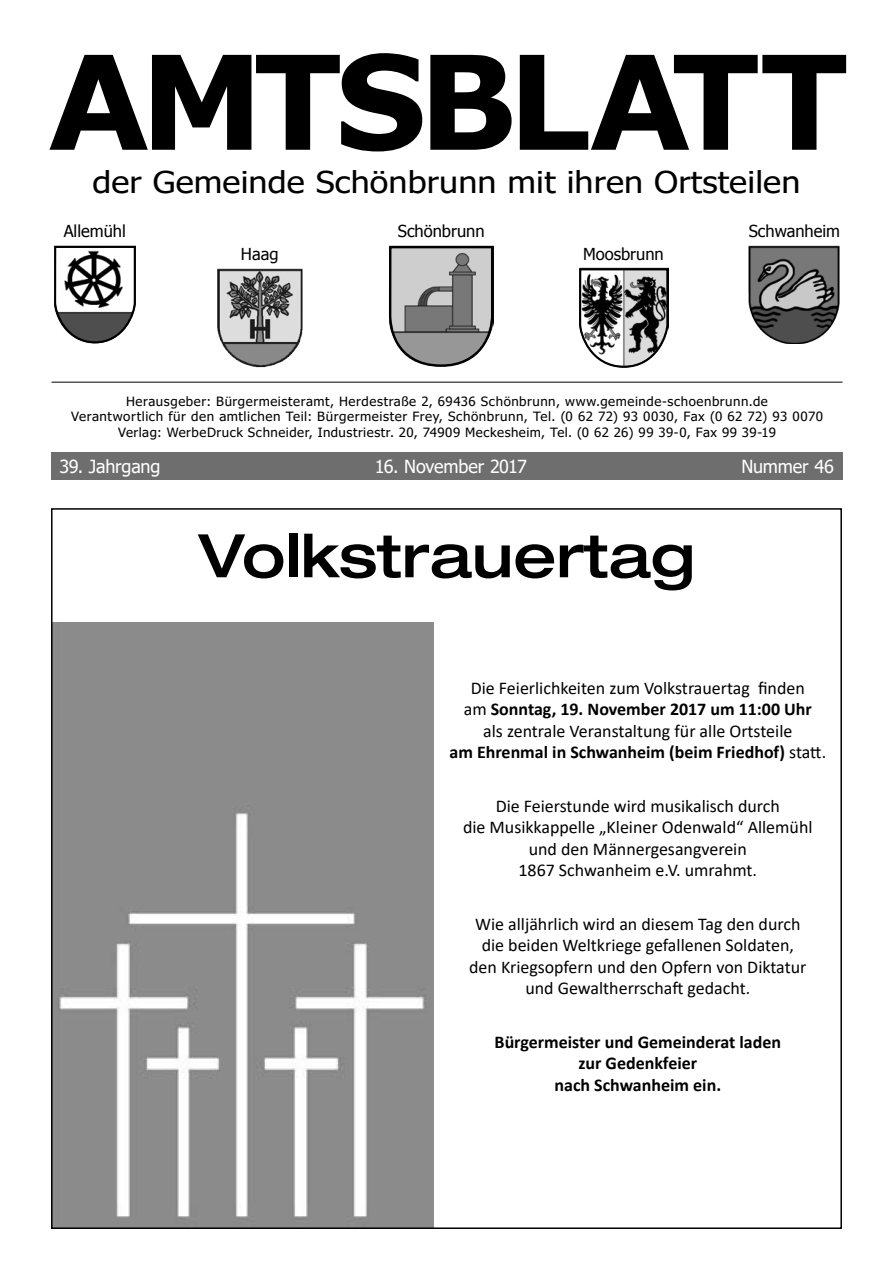
<style>
.page{position:relative;width:893px;height:1263px;background:#fff}
.page>*{position:absolute;margin:0;border:0;box-sizing:border-box;transform-origin:0 0}
.t1{font:700 130.5px "Verdana";letter-spacing:-.065em;color:#000}
.t2{font:500 expanded 60px "Helvetica Neue";color:#000}
.t3{font:30px "Tahoma";letter-spacing:.005em;color:#000;scale:1.14 1}
.t4{font:18px/21.6px "Calibri";color:#000;text-align:center}
.t5{font:700 18px/21.6px "Calibri";color:#000;text-align:center}
.t6{font:18px "Tahoma";letter-spacing:-.015em;color:#fff}
.t7{font:16.5px "Tahoma";color:#000}
.t8{font:12.75px/15.3px "Tahoma";letter-spacing:.04em;color:#000;text-align:center;scale:1.04 1}
.s1{font-weight:700}
</style>
<div class="page">
<img style="left:54px;top:622px;width:380px;height:604px">
<hr style="left:52px;top:382px;width:790px;height:1px;background:#000">
<div style="left:51px;top:452px;width:791px;height:27px;background:#6e6e6e"></div>
<img style="left:218px;top:268px;width:84px;height:99px">
<img style="left:748px;top:246px;width:91px;height:98px">
<svg style="left:579px;top:267px;width:90px;height:101px"></svg>
<svg style="left:54px;top:245px;width:82px;height:99px"></svg>
<svg style="left:388px;top:245px;width:106px;height:122px;background:#9f9f9f"></svg>
<h1 class="t1" style="left:48px;top:10px;width:802px">AMTSBLATT</h1>
<h3 class="t3" style="left:93px;top:162px;width:622px">der Gemeinde Schönbrunn mit ihren Ortsteilen</h3>
<p class="t7" style="left:64px;top:220px;width:64px">Allemühl</p>
<p class="t7" style="left:398px;top:220px;width:88px">Schönbrunn</p>
<p class="t7" style="left:749px;top:220px;width:93px">Schwanheim</p>
<p class="t7" style="left:241px;top:243px;width:39px">Haag</p>
<p class="t7" style="left:583px;top:243px;width:82px">Moosbrunn</p>
<p class="t8" style="left:71px;top:394px;width:725px">Herausgeber: Bürgermeisteramt, Herdestraße 2, 69436 Schönbrunn, www.gemeinde-schoenbrunn.de<br>Verantwortlich für den amtlichen Teil: Bürgermeister Frey, Schönbrunn, Tel. (0 62 72) 93 0030, Fax (0 62 72) 93 0070<br>Verlag: WerbeDruck Schneider, Industriestr. 20, 74909 Meckesheim, Tel. (0 62 26) 99 39-0, Fax 99 39-19</p>
<p class="t6" style="left:60px;top:454px;width:102px">39. Jahrgang</p>
<p class="t6" style="left:375px;top:454px;width:153px">16. November 2017</p>
<p class="t6" style="left:741px;top:454px;width:94px">Nummer 46</p>
<h2 class="t2" style="left:199px;top:519px;width:498px">Volkstrauertag</h2>
<p class="t4" style="left:449px;top:676px;width:378px">Die Feierlichkeiten zum Volkstrauertag finden<br>am <span class="s1">Sonntag, 19. November 2017 um 11:00 Uhr<br></span>als zentrale Veranstaltung für alle Ortsteile<br><span class="s1">am Ehrenmal in Schwanheim (beim Friedhof)</span> statt.</p>
<p class="t4" style="left:463px;top:794px;width:351px">Die Feierstunde wird musikalisch durch<br>die Musikkappelle „Kleiner Odenwald“ Allemühl und den Männergesangverein<br>1867 Schwanheim e.V. umrahmt.</p>
<p class="t4" style="left:469px;top:912px;width:339px">Wie alljährlich wird an diesem Tag den durch die beiden Weltkriege gefallenen Soldaten, den Kriegsopfern und den Opfern von Diktatur und Gewaltherrschaft gedacht.</p>
<p class="t5" style="left:495px;top:1030px;width:288px">Bürgermeister und Gemeinderat laden zur Gedenkfeier<br>nach Schwanheim ein.</p>
</div>
